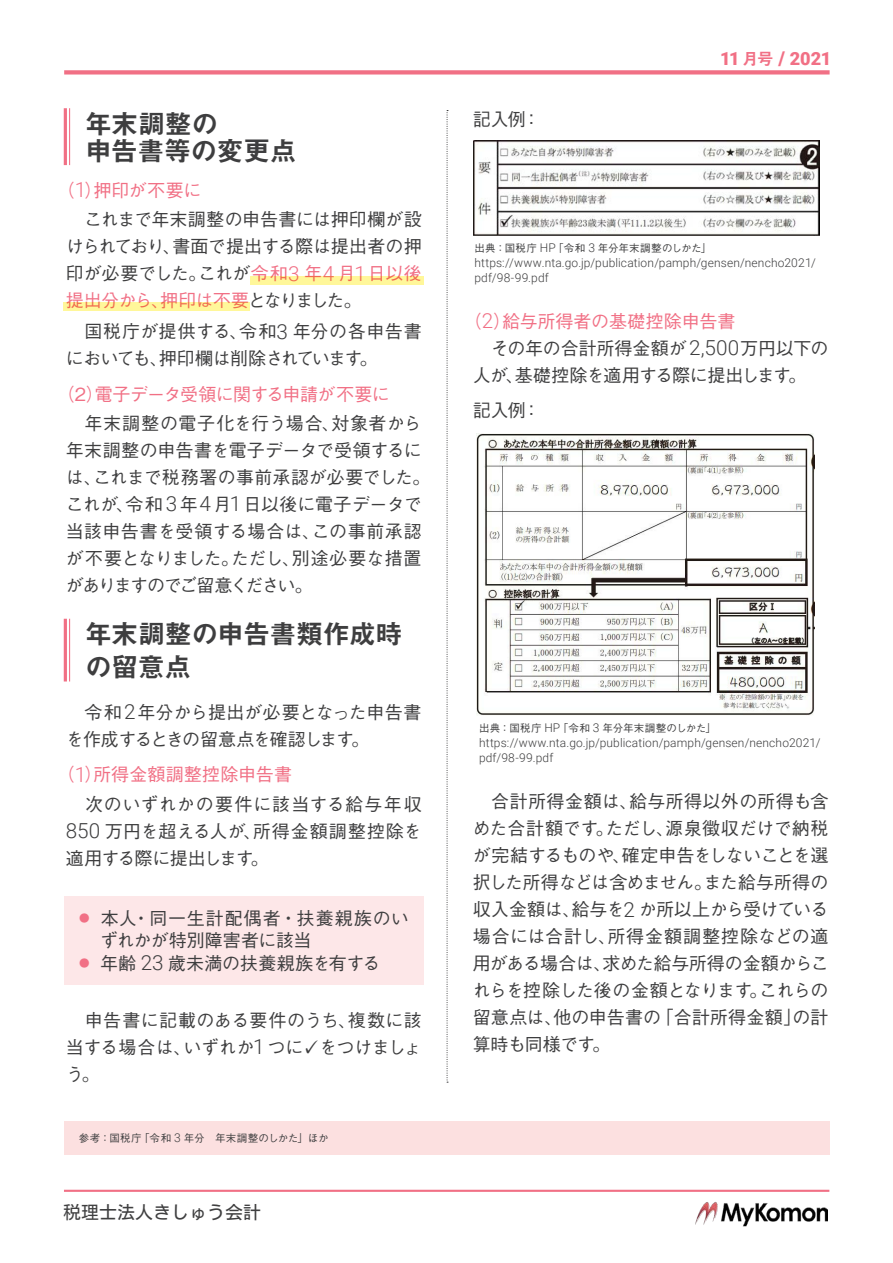
<style>
.page{position:relative;width:893px;height:1263px;background:#fff}
.page>*{position:absolute;margin:0;border:0;box-sizing:border-box;transform-origin:0 0}
.中タイトル{font:27px/27px "Midashi Go Pr 6 N MB31";letter-spacing:-.02em;color:#3e3e3f}
.中タイトル-2{font:900 18.15px "Roboto";letter-spacing:-.02em;color:#f17085}
.本文スタイル{font:500 18px/27px "Gothic BBB Pr 6 N";letter-spacing:-.01em;color:#3e3e3f}
.本文スタイル-2{font:500 18px "Gothic BBB Pr 6 N";letter-spacing:-.01em;color:#f17085}
.本文スタイル-3{font:500 18px "Gothic BBB Pr 6 N";letter-spacing:-.035em;color:#f17085}
.t1{font:18px "Motoya L Cedar W3 90 ms RKSJ H";color:#3f3f40}
.注釈スタイル{font:300 12px/14.9px "Roboto";letter-spacing:.01em;color:#3e3e3f}
.注釈スタイル-2{font:500 10.5px "Gothic BBB Pr 6 N";letter-spacing:.025em;color:#3e3e3f}
.s1{font-family:"Roboto";font-weight:300;font-size:20.7px}
.s2{color:#f17085}
.s3{font-family:"Roboto";font-weight:300;font-size:20.7px;color:#f17085}
.s4{font-family:"Roboto";font-weight:300;font-size:12.15px}
.s5{font-family:"Midashi Go Pr 6 N MB31";font-weight:400;font-size:16.5px}
.s6{font-size:18.9px}
.s7{font-family:"Roboto";font-weight:300;font-size:12px}
.s8{font-size:12.15px}
.s9{font-family:"Roboto";font-weight:300;font-size:20.55px}
</style>
<div class="page">
<img style="left:695px;top:1202px;width:132px;height:24px">
<svg style="left:447px;top:110px;width:1px;height:973px"></svg>
<div style="left:64px;top:70px;width:766px;height:5px;background:#f17085"></div>
<hr style="left:64px;top:1190px;width:765px;height:2px;background:#f17085">
<div style="left:64px;top:1121px;width:765px;height:34px;background:#fce0e0"></div>
<hr style="left:69px;top:108px;width:1px;height:57px;background:#f17085">
<hr style="left:64px;top:108px;width:3px;height:57px;background:#f17085">
<div style="left:250px;top:276px;width:174px;height:8px;background:#fff79a"></div>
<div style="left:64px;top:302px;width:186px;height:9px;background:#fff79a"></div>
<hr style="left:69px;top:619px;width:1px;height:62px;background:#f17085">
<hr style="left:64px;top:619px;width:3px;height:62px;background:#f17085">
<div style="left:64px;top:896px;width:360px;height:88px;background:#fde7e8"></div>
<img style="left:473px;top:140px;width:346px;height:96px">
<img style="left:477px;top:433px;width:338px;height:282px">
<p class="中タイトル" style="left:85px;top:109px;width:213px">年末調整の<br>申告書等の変更点</p>
<p class="本文スタイル-2" style="left:57px;top:176px;width:146px">（<span class="s1">1</span>）押印が不要に</p>
<p class="本文スタイル" style="left:66px;top:205px;width:357px;text-align:justify">　これまで年末調整の申告書には押印欄が設けられており、書面で提出する際は提出者の押印が必要でした。これが<span class="s2">令和</span><span class="s3">3</span> <span class="s2">年</span><span class="s3">4</span> <span class="s2">月</span><span class="s3">1</span><span class="s2">日以後提出分から、押印は不要</span>となりました。</p>
<p class="本文スタイル" style="left:66px;top:317px;width:357px">　国税庁が提供する、令和<span class="s1">3</span> 年分の各申告書においても、押印欄は削除されています。</p>
<p class="本文スタイル-3" style="left:57px;top:379px;width:334px">（2）電子データ受領に関する申請が不要に</p>
<p class="本文スタイル" style="left:66px;top:408px;width:366px">　年末調整の電子化を行う場合、対象者から年末調整の申告書を電子データで受領するには、これまで税務署の事前承認が必要でした。これが、令和 <span class="s1">3</span>年<span class="s1">4</span>月<span class="s1">1</span>日以後に電子データで当該申告書を受領する場合は、この事前承認が不要となりました。ただし、別途必要な措置がありますのでご留意ください。</p>
<p class="中タイトル" style="left:85px;top:616px;width:319px;line-height:33px">年末調整の申告書類作成時の留意点</p>
<p class="本文スタイル" style="left:66px;top:697px;width:357px">　令和<span class="s1">2</span>年分から提出が必要となった申告書を作成するときの留意点を確認します。</p>
<p class="本文スタイル-2" style="left:57px;top:760px;width:237px">（<span class="s1">1</span>）所得金額調整控除申告書</p>
<p class="本文スタイル" style="left:66px;top:789px;width:357px;text-align:justify">　次のいずれかの要件に該当する給与年収<span class="s1">850</span> 万円を超える人が、所得金額調整控除を適用する際に提出します。</p>
<p class="本文スタイル" style="left:100px;top:906px;width:310px;line-height:22.4px;text-indent:-21px"><sup>●</sup> 本人・同一生計配偶者・扶養親族のいずれかが特別障害者に該当</p>
<p class="本文スタイル" style="left:79px;top:948px;width:303px"><sup>●</sup> 年齢 <span class="s1">23</span> 歳未満の扶養親族を有する</p>
<p class="本文スタイル" style="left:66px;top:1005px;width:357px;text-align:justify">　申告書に記載のある要件のうち、複数に該当する場合は、いずれか<span class="s1">1</span> つに✓をつけましょう。</p>
<p class="注釈スタイル-2" style="left:79px;top:1130px;width:251px">参考：国税庁「令和 <span class="s4">3</span> 年分　年末調整のしかた」ほか</p>
<p class="t1" style="left:63px;top:1204px;width:199px">税理士法人きしゅう会計</p>
<p class="本文スタイル" style="left:473px;top:104px;width:69px">記入例：</p>
<p class="中タイトル-2" style="left:720px;top:46px;width:113px">11 <span class="s5">月号</span> <span class="s6">/</span> 2021</p>
<p class="注釈スタイル-2" style="left:474px;top:239px;width:238px">出典：国税庁 <span class="s7">HP</span>「令和 <span class="s4">3</span> 年分年末調整のしかた」</p>
<p class="注釈スタイル" style="left:474px;top:255px;width:343px">https://www.nta.go.jp/publication/pamph/gensen/nencho<span class="s8">2021</span>/ pdf/<span class="s8">98</span>-<span class="s8">99</span>.pdf</p>
<p class="本文スタイル-2" style="left:464px;top:306px;width:273px">（<span class="s1">2</span>）給与所得者の基礎控除申告書</p>
<p class="本文スタイル" style="left:473px;top:333px;width:357px">　その年の合計所得金額が<span class="s1">2</span><span class="s9">,</span><span class="s1">500</span>万円以下の人が、基礎控除を適用する際に提出します。</p>
<p class="本文スタイル" style="left:473px;top:396px;width:69px">記入例：</p>
<p class="注釈スタイル-2" style="left:479px;top:719px;width:238px">出典：国税庁 <span class="s7">HP</span>「令和 <span class="s4">3</span> 年分年末調整のしかた」</p>
<p class="注釈スタイル" style="left:479px;top:735px;width:343px">https://www.nta.go.jp/publication/pamph/gensen/nencho<span class="s8">2021</span>/ pdf/<span class="s8">98</span>-<span class="s8">99</span>.pdf</p>
<p class="本文スタイル" style="left:473px;top:786px;width:358px;text-align:justify">　合計所得金額は、給与所得以外の所得も含めた合計額です。ただし、源泉徴収だけで納税が完結するものや、確定申告をしないことを選択した所得などは含めません。また給与所得の収入金額は、給与を<span class="s1">2</span> か所以上から受けている場合には合計し、所得金額調整控除などの適用がある場合は、求めた給与所得の金額からこれらを控除した後の金額となります。これらの留意点は、他の申告書の「合計所得金額」の計算時も同様です。</p>
</div>
